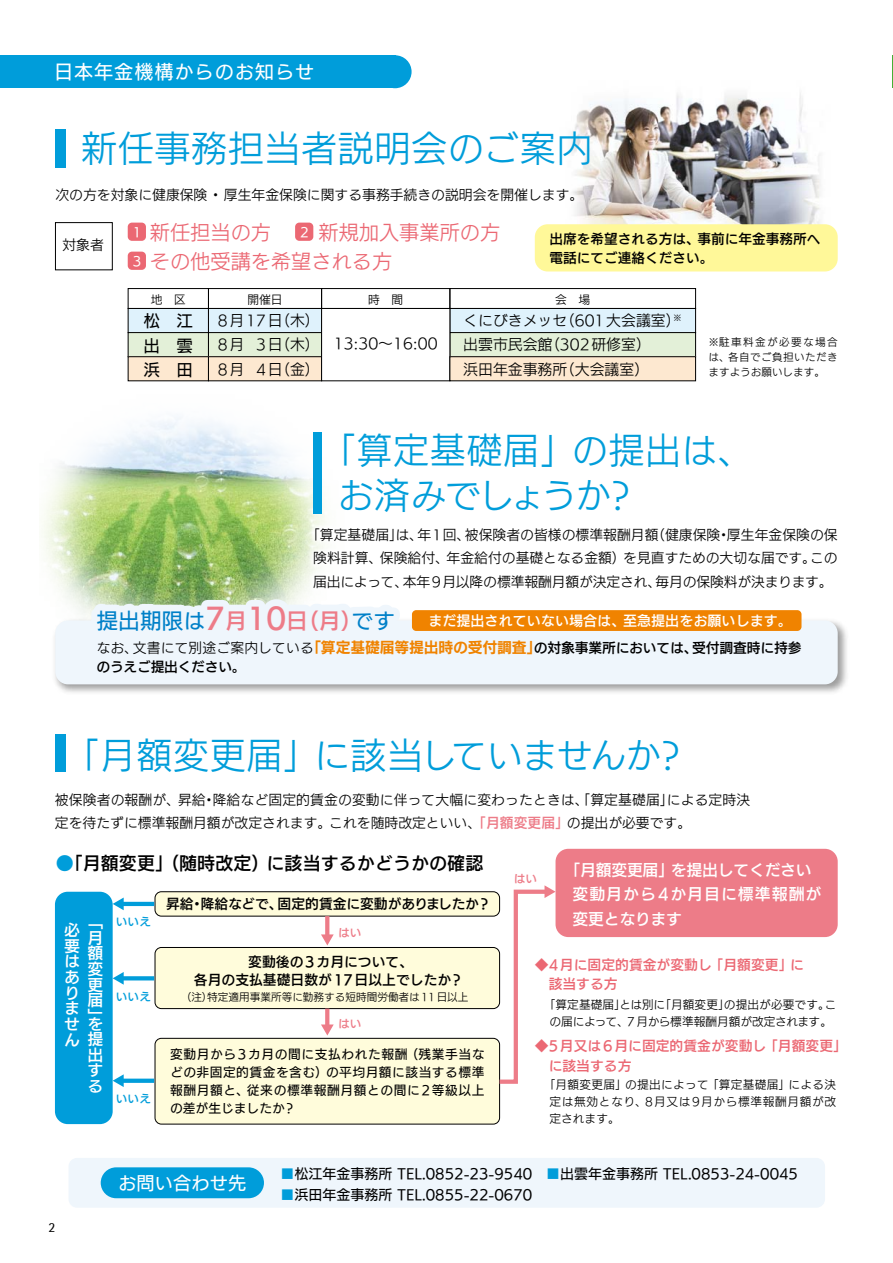
<style>
.page{position:relative;width:893px;height:1263px;background:#fff}
.page>*{position:absolute;margin:0;border:0;box-sizing:border-box;transform-origin:0 0}
.t1{font:36.15px/45.8px "UD Kakugo Small Pr 6 R";letter-spacing:.015em;color:#009dda}
.t2{font:36.15px "UD Kakugo Small Pr 6 R";letter-spacing:-.015em;color:#009dda}
.t3{font:21.75px "UD Kakugo Small Pr 6 M";color:#0080c8}
.t4{font:20.25px/28.3px "UD Kakugo Small Pr 6 R";color:#eb6873}
.t5{font:19.2px "UD Kakugo Small Pr 6 M";letter-spacing:.05em;color:#fff}
.t6{font:18.3px "UD Kakugo Small Pr 6 M";color:#fff}
.t7{font:18px "UD Kakugo Small Pr 6 DB";color:#000}
.t8{font:16.5px/24.5px "UD Kakugo Small Pr 6 M";color:#000;text-align:justify}
.t9{font:15.9px/15.6px "UD Kakugo Small Pr 6 DB";letter-spacing:-.02em;color:#fff;text-align:justify}
.t10{font:14.85px/24.5px "UD Kakugo Small Pr 6 R";color:#000;text-align:justify}
.t11{font:14.1px "UD Kakugo Small Pr 6 DB";color:#fff}
.t12{font:13.95px "UD Kakugo Small Pr 6 M";color:#000}
.t13{font:13.8px/23.4px "UD Kakugo Small Pr 6 R";color:#000}
.t14{font:13.8px/18.8px "UD Kakugo Small Pr 6 DB";color:#000;text-align:center}
.t15{font:13.8px/19.2px "UD Kakugo Small Pr 6 DB";color:#eb6873}
.t16{font:13.8px "Rotis Semi Sans";color:#000}
.t17{font:13.65px/18.8px "UD Kakugo Small Pr 6 DB";color:#000}
.t18{font:12.75px/18.1px "UD Kakugo Small Pr 6 M";letter-spacing:.045em;color:#000;text-align:justify}
.t19{font:12.75px "UD Kakugo Small Pr 6 M";color:#fff}
.t20{font:11.7px/17px "UD Kakugo Small Pr 6 R";letter-spacing:.01em;color:#000;text-align:center}
.t21{font:11.7px "UD Kakugo Small Pr 6 DB";color:#009dda}
.t22{font:11.7px "UD Kakugo Small Pr 6 DB";color:#ed7c88}
.t23{font:10.65px/14.9px "UD Kakugo Small Pr 6 R";color:#000;text-align:justify}
.s1{font-family:"UD Kakugo Small Pr 6 DB";font-size:28.65px;color:#ed7c88}
.s2{font-family:"UD Kakugo Small Pr 6 DB";color:#ed7c88}
.s3{font-family:"UD Kakugo Small Pr 6 R"}
.s4{font-family:"UD Kakugo Small Pr 6 B";font-size:14.85px;color:#f08300}
.s5{color:#009dda}
</style>
<div class="page">
<img style="left:575px;top:93px;width:246px;height:131px">
<img style="left:42px;top:263px;width:306px;height:348px">
<div style="left:128px;top:288px;width:81px;height:21px;border:1px solid #000"></div>
<div style="left:450px;top:288px;width:246px;height:21px;border:1px solid #000"></div>
<div style="left:128px;top:308px;width:80px;height:25px;background:#dff2fc"></div>
<div style="left:128px;top:308px;width:81px;height:25px;border:1px solid #000"></div>
<div style="left:450px;top:308px;width:246px;height:25px;background:#dff2fc"></div>
<div style="left:450px;top:308px;width:246px;height:25px;border:1px solid #000"></div>
<div style="left:128px;top:333px;width:80px;height:24px;background:#e3f0d8"></div>
<div style="left:128px;top:332px;width:81px;height:25px;border:1px solid #000"></div>
<div style="left:450px;top:333px;width:246px;height:24px;background:#e3f0d8"></div>
<div style="left:450px;top:332px;width:246px;height:25px;border:1px solid #000"></div>
<div style="left:128px;top:357px;width:80px;height:24px;background:#fde8d0"></div>
<div style="left:128px;top:356px;width:81px;height:25px;border:1px solid #000"></div>
<svg style="left:208px;top:288px;width:242px;height:93px"></svg>
<div style="left:450px;top:357px;width:246px;height:24px;background:#fde8d0"></div>
<div style="left:450px;top:356px;width:246px;height:25px;border:1px solid #000"></div>
<img style="left:55px;top:619px;width:792px;height:74px">
<div style="left:55px;top:620px;width:783px;height:64px;background:#eff6fc;border-radius:13px"></div>
<div style="left:155px;top:892px;width:345px;height:24px;background:#fffcdb;border-radius:6px"></div>
<div style="left:155px;top:891px;width:345px;height:25px;border:1px solid #000;border-radius:6px"></div>
<div style="left:155px;top:947px;width:345px;height:61px;background:#fffcdb;border-radius:6px"></div>
<div style="left:155px;top:947px;width:345px;height:62px;border:1px solid #000;border-radius:6px"></div>
<div style="left:155px;top:1038px;width:345px;height:86px;background:#fffcdb;border-radius:6px"></div>
<div style="left:155px;top:1038px;width:345px;height:86px;border:1px solid #000;border-radius:6px"></div>
<div style="left:535px;top:224px;width:303px;height:47px;background:#fff899;border-radius:13px"></div>
<div style="left:0;top:55px;width:395px;height:33px;background:#009dda"></div>
<div style="left:379px;top:55px;width:33px;height:33px;background:#009dda;border-radius:50%"></div>
<img style="left:54px;top:130px;width:579px;height:133px">
<div style="left:55px;top:129px;width:10px;height:39px;background:#009dda"></div>
<div style="left:128px;top:223px;width:18px;height:18px;background:#eb6873;border-radius:4px"></div>
<div style="left:295px;top:223px;width:18px;height:18px;background:#eb6873;border-radius:4px"></div>
<div style="left:128px;top:252px;width:18px;height:18px;background:#eb6873;border-radius:4px"></div>
<div style="left:55px;top:222px;width:58px;height:48px;border:1px solid #000"></div>
<div style="left:69px;top:1158px;width:756px;height:50px;background:#eff6fc;border-radius:9px"></div>
<div style="left:101px;top:1167px;width:163px;height:31px;background:#009dda;border-radius:15px"></div>
<div style="left:55px;top:734px;width:10px;height:38px;background:#009dda"></div>
<svg style="left:80px;top:567px;width:176px;height:53px"></svg>
<div style="left:555px;top:849px;width:283px;height:88px;background:#ed7c88;border-radius:13px"></div>
<div style="left:55px;top:892px;width:58px;height:232px;background:#009dda;border-radius:13px"></div>
<svg style="left:325px;top:916px;width:4px;height:18px"></svg>
<svg style="left:321px;top:934px;width:13px;height:11px"></svg>
<hr style="left:122px;top:902px;width:32px;height:4px;background:#009dda">
<svg style="left:113px;top:897px;width:11px;height:13px"></svg>
<svg style="left:495px;top:885px;width:60px;height:201px"></svg>
<svg style="left:124px;top:976px;width:30px;height:4px"></svg>
<svg style="left:113px;top:972px;width:11px;height:13px"></svg>
<div style="left:122px;top:1078px;width:32px;height:5px;background:#009dda"></div>
<svg style="left:113px;top:1074px;width:11px;height:13px"></svg>
<svg style="left:325px;top:1008px;width:4px;height:16px"></svg>
<svg style="left:321px;top:1024px;width:13px;height:11px"></svg>
<div style="left:313px;top:432px;width:9px;height:81px;background:#009dda"></div>
<img style="left:256px;top:470px;width:591px;height:179px">
<h3 class="t5" style="left:54px;top:61px;width:262px">日本年金機構からのお知らせ</h3>
<h1 class="t1" style="left:81px;top:126px;width:513px">新任事務担当者説明会のご案内</h1>
<p class="t13" style="left:55px;top:184px;width:529px">次の方を対象に健康保険 ・ 厚生年金保険に関する事務手続きの説明会を開催します。</p>
<p class="t17" style="left:549px;top:230px;width:273px">出席を希望される方は、事前に年金事務所へ電話にてご連絡ください。</p>
<h3 class="t4" style="left:150px;top:219px;width:392px">新任担当の方 　　新規加入事業所の方　　その他受講を希望される方</h3>
<p class="t19" style="left:133px;top:225px;width:10px">1</p>
<p class="t19" style="left:300px;top:225px;width:10px">2</p>
<p class="t19" style="left:133px;top:254px;width:10px">3</p>
<p class="t13" style="left:62px;top:234px;width:43px">対象者</p>
<p class="t20" style="left:151px;top:291px;width:37px">地　区</p>
<p class="t8" style="left:144px;top:309px;width:51px">松　江出　雲浜　田</p>
<p class="t20" style="left:247px;top:291px;width:37px">開催日</p>
<p class="t20" style="left:368px;top:291px;width:37px">時　間</p>
<p class="t10" style="left:218px;top:308px;width:104px">8月17日（木）8月 3日（木）8月 4日（金）</p>
<p class="t10" style="left:334px;top:332px;width:105px">13:30～16:00</p>
<p class="t20" style="left:555px;top:291px;width:37px">会　場</p>
<p class="t10" style="left:463px;top:308px;width:220px;text-align:left">くにびきメッセ（601大会議室）<sup>※</sup>出雲市民会館（302研修室）<br>浜田年金事務所（大会議室）</p>
<p class="t23" style="left:709px;top:335px;width:131px">※駐車料金が必要な場合は、各自でご負担いただきますようお願いします。</p>
<h1 class="t1" style="left:338px;top:428px;width:417px;text-indent:-18px">「算定基礎届」の提出は、お済みでしょうか?</h1>
<p class="t13" style="left:306px;top:523px;width:533px;text-align:center">「算定基礎届」は、年1回、被保険者の皆様の標準報酬月額（健康保険・厚生年金保険の保険料計算、保険給付、年金給付の基礎となる金額）を見直すための大切な届です。この届出によって、本年9月以降の標準報酬月額が決定され、毎月の保険料が決まります。</p>
<h2 class="t3" style="left:97px;top:608px;width:300px">提出期限は<span class="s1">7</span><span class="s2">月</span><span class="s1">10</span><span class="s2">日（月）</span>です</h2>
<p class="t11" style="left:428px;top:613px;width:365px">まだ提出されていない場合は、至急提出をお願いします。</p>
<p class="t14" style="left:97px;top:638px;width:706px;line-height:19.6px;text-align:left"><span class="s3">なお、文書にて別途ご案内している</span><span class="s4">「算定基礎届等提出時の受付調査」</span>の対象事業所においては、受付調査時に持参のうえご提出ください。</p>
<h1 class="t2" style="left:63px;top:735px;width:619px">「月額変更届」に該当していませんか?</h1>
<p class="t13" style="left:55px;top:788px;width:697px">被保険者の報酬が、昇給・降給など固定的賃金の変動に伴って大幅に変わったときは、「算定基礎届」による定時決定を待たずに標準報酬月額が改定されます。これを随時改定といい、<span class="s2">「月額変更届」</span>の提出が必要です。</p>
<h3 class="t7" style="left:56px;top:854px;width:429px"><span class="s5">●</span>「月額変更」（随時改定）に該当するかどうかの確認</h3>
<p class="t9" style="left:64px;top:923px;width:17px;text-align:left">必要はありません</p>
<p class="t9" style="left:88px;top:915px;width:17px">「月額変更届」</p>
<p class="t9" style="left:88px;top:1016px;width:17px">を提出する</p>
<p class="t21" style="left:116px;top:915px;width:37px">いいえ</p>
<p class="t21" style="left:116px;top:990px;width:37px">いいえ</p>
<p class="t21" style="left:116px;top:1092px;width:37px">いいえ</p>
<p class="t14" style="left:166px;top:894px;width:324px">昇給・降給などで、固定的賃金に変動がありましたか?</p>
<p class="t22" style="left:338px;top:926px;width:25px">はい</p>
<p class="t14" style="left:194px;top:952px;width:268px">変動後の3カ月について、<br>各月の支払基礎日数が17日以上でしたか?</p>
<p class="t23" style="left:181px;top:989px;width:289px">（注）特定適用事業所等に勤務する短時間労働者は11日以上</p>
<p class="t22" style="left:338px;top:1017px;width:25px">はい</p>
<p class="t18" style="left:170px;top:1045px;width:316px">変動月から3カ月の間に支払われた報酬 （残業手当などの非固定的賃金を含む）の平均月額に該当する標準報酬月額と、従来の標準報酬月額との間に2等級以上の差が生じましたか ?</p>
<p class="t22" style="left:514px;top:872px;width:25px">はい</p>
<p class="t9" style="left:572px;top:858px;width:251px;line-height:24.5px;text-align:left;text-indent:-8px">「月額変更届」を提出してください変動月から4か月目に標準報酬が変更となります</p>
<p class="t15" style="left:535px;top:956px;width:271px">◆4月に固定的賃金が変動し 「月額変更」に　該当する方</p>
<p class="t20" style="left:544px;top:996px;width:294px">「算定基礎届」とは別に「月額変更」の提出が必要です。この届によって、7月から標準報酬月額が改定されます。</p>
<p class="t15" style="left:535px;top:1037px;width:314px">◆5月又は6月に固定的賃金が変動し 「月額変更」　に該当する方</p>
<p class="t20" style="left:550px;top:1076px;width:288px;text-align:justify;text-indent:-6px">「月額変更届」の提出によって 「算定基礎届」による決定は無効となり、8月又は9月から標準報酬月額が改定されます。</p>
<p class="t16" style="left:48px;top:1219px;width:8px">2</p>
<h3 class="t6" style="left:118px;top:1172px;width:130px">お問い合わせ先</h3>
<p class="t12" style="left:280px;top:1166px;width:519px"><span class="s5">■</span>松江年金事務所 TEL.0852-23-9540　<span class="s5">■</span>出雲年金事務所 TEL.0853-24-0045</p>
<p class="t12" style="left:280px;top:1187px;width:253px"><span class="s5">■</span>浜田年金事務所 TEL.0855-22-0670</p>
</div>
